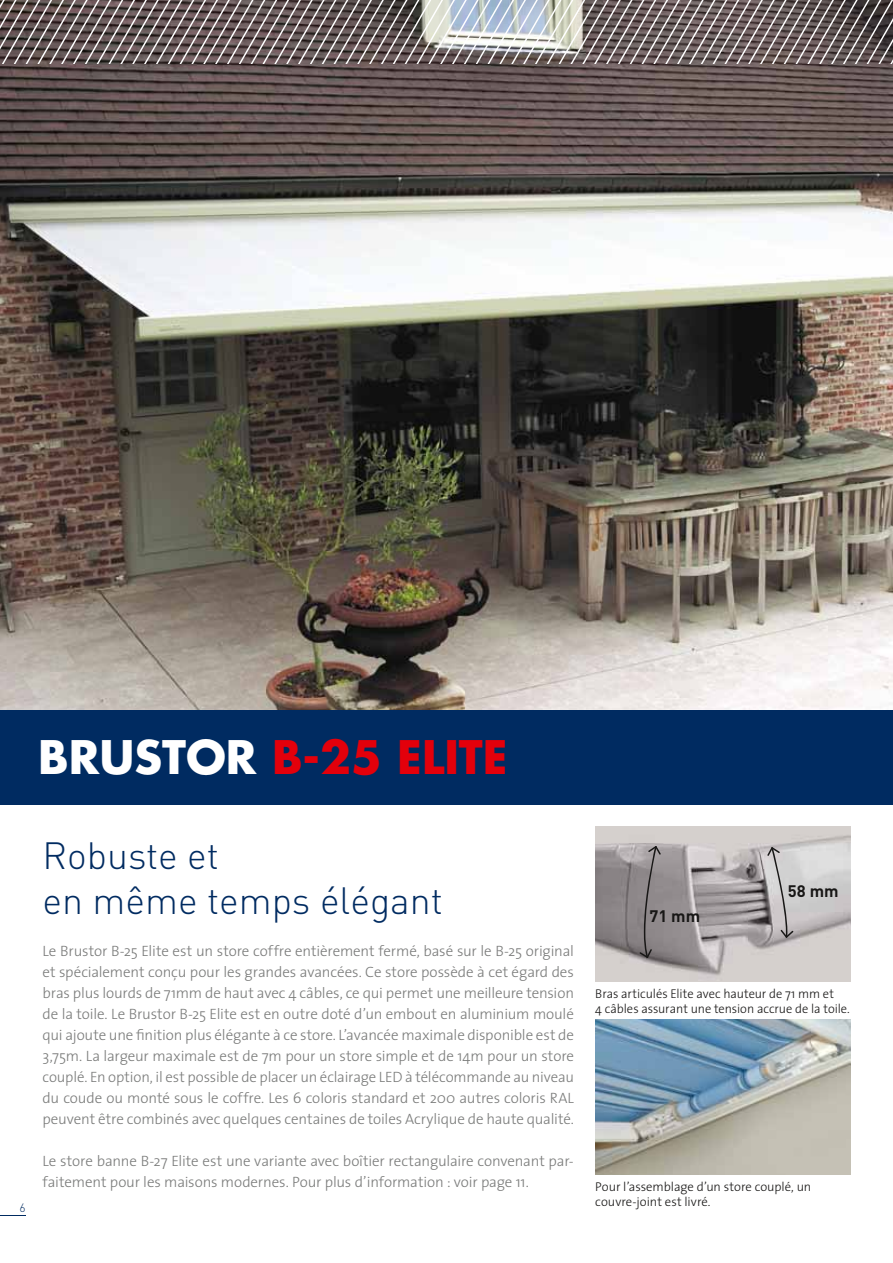
<style>
.page{position:relative;width:893px;height:1263px;background:#fff}
.page>*{position:absolute;margin:0;border:0;box-sizing:border-box;transform-origin:0 0}
.t1{font:700 45px "Futura Std";color:#e3000b}
.t2{font:300 37.5px/45px "DIN";color:#002b61}
.t3{font:700 16.5px "DIN";color:#181716}
.t4{font:300 15px/21px "The Sans";letter-spacing:-.01em;color:#7a7b7a;text-align:justify}
.t5{font:300 12.75px/15px "The Sans";color:#181716}
.t6{font:300 12px "DIN";color:#002b61}
.s1{color:#fff}
</style>
<div class="page">
<div style="left:0;top:709px;width:893px;height:96px;background:#002b61"></div>
<svg style="left:0;top:1215px;width:26px;height:1px"></svg>
<img style="left:0;top:64px;width:893px;height:645px">
<svg style="left:0;top:0;width:893px;height:64px;background:#7e7575"></svg>
<img style="left:595px;top:826px;width:255px;height:155px">
<svg style="left:767px;top:847px;width:26px;height:91px;background:#bab7b8"></svg>
<svg style="left:639px;top:846px;width:22px;height:112px;background:#868082"></svg>
<img style="left:595px;top:1019px;width:255px;height:156px">
<h1 class="t1" style="left:38px;top:727px;width:471px"><span class="s1">BRUSTOR</span> B-25 ELITE</h1>
<p class="t6" style="left:19px;top:1200px;width:8px">6</p>
<h2 class="t2" style="left:43px;top:833px;width:402px">Robuste et<br>en même temps élégant</h2>
<p class="t4" style="left:43px;top:940px;width:533px">Le Brustor B-25 Elite est un store coffre entièrement fermé, basé sur le B-25 original et spécialement conçu pour les grandes avancées. Ce store possède à cet égard des bras plus lourds de 71mm de haut avec 4 câbles, ce qui permet une meilleure tension de la toile. Le Brustor B-25 Elite est en outre doté d’un embout en aluminium moulé qui ajoute une finition plus élégante à ce store. L’avancée maximale disponible est de 3,75m. La largeur maximale est de 7m pour un store simple et de 14m pour un store couplé. En option, il est possible de placer un éclairage LED à télécommande au niveau du coude ou monté sous le coffre. Les 6 coloris standard et 200 autres coloris RAL peuvent être combinés avec quelques centaines de toiles Acrylique de haute qualité.</p>
<p class="t4" style="left:43px;top:1150px;width:533px">Le store banne B-27 Elite est une variante avec boîtier rectangulaire convenant par&shy;faitement pour les maisons modernes. Pour plus d’information : voir page 11.</p>
<p class="t3" style="left:649px;top:905px;width:52px">71 mm</p>
<p class="t3" style="left:788px;top:880px;width:52px">58 mm</p>
<p class="t5" style="left:595px;top:985px;width:256px">Bras articulés Elite avec hauteur de 71 mm et<br>4 câbles assurant une tension accrue de la toile.</p>
<p class="t5" style="left:595px;top:1179px;width:217px">Pour l’assemblage d’un store couplé, un couvre-joint est livré.</p>
</div>
